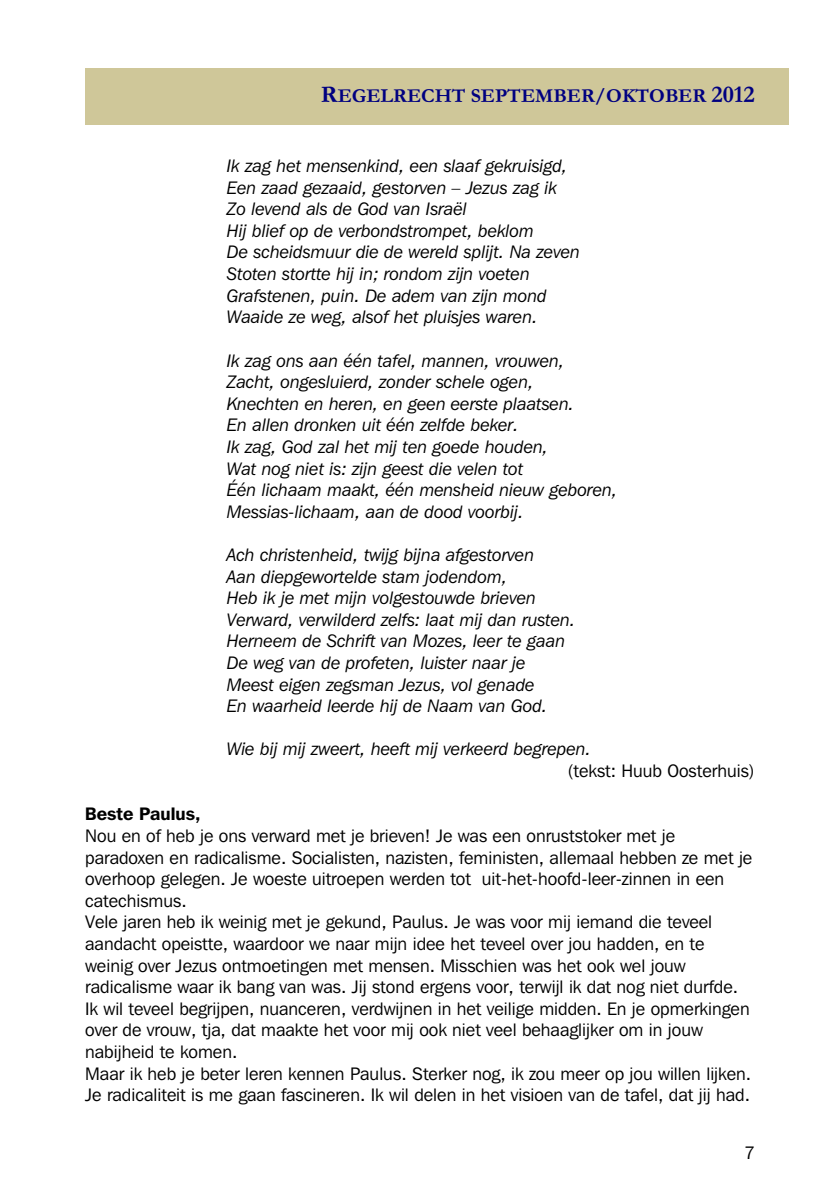
<style>
.page{position:relative;width:840px;height:1191px;background:#fff}
.page>*{position:absolute;margin:0;border:0;box-sizing:border-box;transform-origin:0 0}
.t1{font:700 20px "Garamond";color:#000080}
.t2{font:italic 18px/21.6px "Franklin Gothic IT Cby BT";color:#000}
.t3{font:18px/21.6px "Franklin Gothic IT Cby BT";color:#000}
.t4{font:700 18px "Franklin Gothic IT Cby BT";color:#000}
.s1{font-size:24px}
</style>
<div class="page">
<div style="left:85px;top:68px;width:703px;height:56px;background:#cfc799"></div>
<p class="t1" style="left:321px;top:89px;width:435px"><span class="s1">R</span>EGELRECHT SEPTEMBER/OKTOBER <span class="s1">2012</span></p>
<p class="t2" style="left:227px;top:156px;width:354px">Ik zag het mensenkind, een slaaf gekruisigd, Een zaad gezaaid, gestorven – Jezus zag ik Zo levend als de God van Israël<br>Hij blief op de verbondstrompet, beklom<br>De scheidsmuur die de wereld splijt. Na zeven Stoten stortte hij in; rondom zijn voeten Grafstenen, puin. De adem van zijn mond Waaide ze weg, alsof het pluisjes waren.</p>
<p class="t2" style="left:227px;top:351px;width:391px">Ik zag ons aan één tafel, mannen, vrouwen,<br>Zacht, ongesluierd, zonder schele ogen,<br>Knechten en heren, en geen eerste plaatsen.<br>En allen dronken uit één zelfde beker.<br>Ik zag, God zal het mij ten goede houden,<br>Wat nog niet is: zijn geest die velen tot<br>Één lichaam maakt, één mensheid nieuw geboren, Messias-lichaam, aan de dood voorbij.</p>
<p class="t2" style="left:227px;top:545px;width:349px">Ach christenheid, twijg bijna afgestorven<br>Aan diepgewortelde stam jodendom,<br>Heb ik je met mijn volgestouwde brieven Verward, verwilderd zelfs: laat mij dan rusten.<br>Herneem de Schrift van Mozes, leer te gaan De weg van de profeten, luister naar je Meest eigen zegsman Jezus, vol genade<br>En waarheid leerde hij de Naam van God.</p>
<p class="t2" style="left:227px;top:740px;width:365px">Wie bij mij zweert, heeft mij verkeerd begrepen.</p>
<p class="t3" style="left:567px;top:761px;width:188px">(tekst: Huub Oosterhuis)</p>
<p class="t4" style="left:85px;top:806px;width:117px">Beste Paulus,</p>
<p class="t3" style="left:85px;top:826px;width:668px">Nou en of heb je ons verward met je brieven! Je was een onruststoker met je paradoxen en radicalisme. Socialisten, nazisten, feministen, allemaal hebben ze met je overhoop gelegen. Je woeste uitroepen werden tot uit-het-hoofd-leer-zinnen in een catechismus.<br>Vele jaren heb ik weinig met je gekund, Paulus. Je was voor mij iemand die teveel aandacht opeistte, waardoor we naar mijn idee het teveel over jou hadden, en te weinig over Jezus ontmoetingen met mensen. Misschien was het ook wel jouw radicalisme waar ik bang van was. Jij stond ergens voor, terwijl ik dat nog niet durfde.<br>Ik wil teveel begrijpen, nuanceren, verdwijnen in het veilige midden. En je opmerkingen over de vrouw, tja, dat maakte het voor mij ook niet veel behaaglijker om in jouw nabijheid te komen.<br>Maar ik heb je beter leren kennen Paulus. Sterker nog, ik zou meer op jou willen lijken.<br>Je radicaliteit is me gaan fascineren. Ik wil delen in het visioen van de tafel, dat jij had.</p>
<p class="t3" style="left:743px;top:1143px;width:12px">7</p>
</div>
